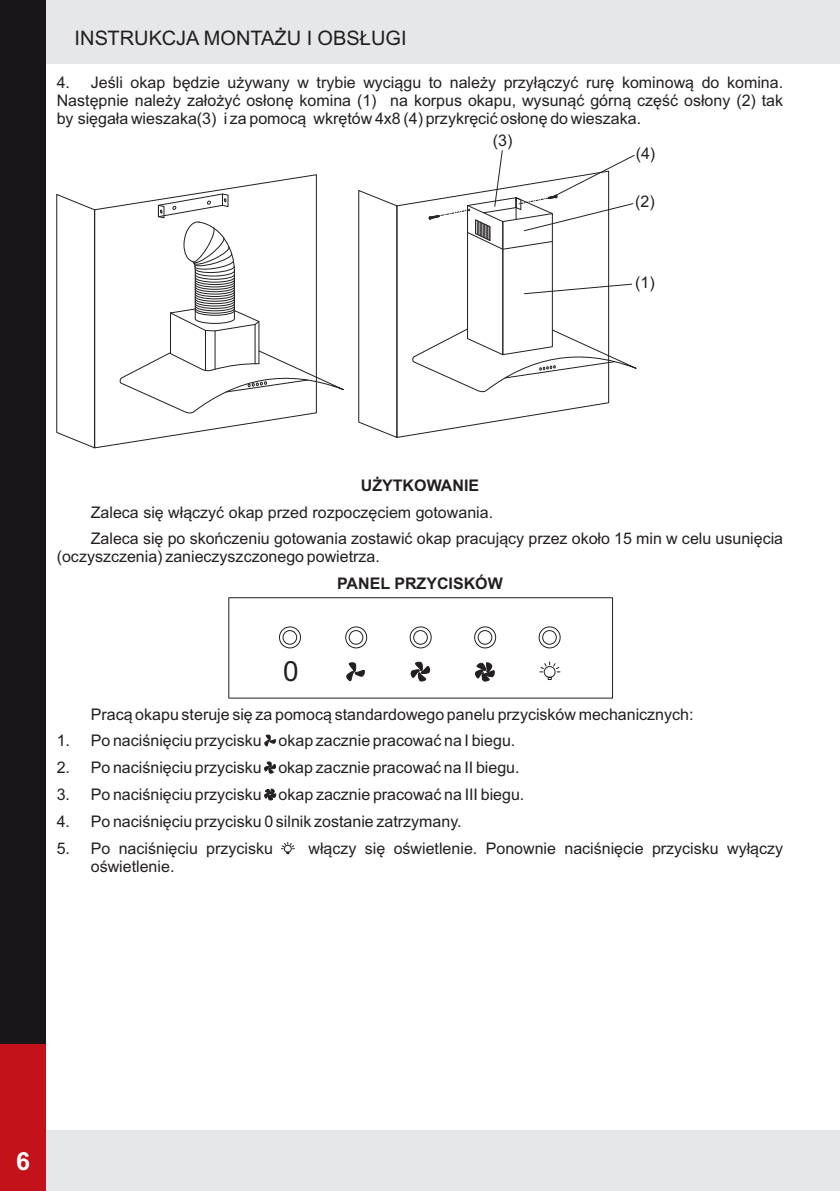
<style>
.page{position:relative;width:840px;height:1191px;background:#fff}
.page>*{position:absolute;margin:0;border:0;box-sizing:border-box;transform-origin:0 0}
.t1{font:27.8px "Arial";color:#231f20}
.t2{font:700 25px "Arial";color:#fff}
.t3{font:20px "Arial";color:#231f20}
.t4{font:16px/17.8px "Arial";color:#231f20;text-align:justify}
.t5{font:700 16px "Arial";color:#231f20}
</style>
<div class="page">
<div style="left:0;top:0;width:839px;height:64px;background:#e6e7e9"></div>
<div style="left:0;top:1130px;width:839px;height:61px;background:#e6e7e9"></div>
<div style="left:0;top:73px;width:46px;height:1118px;background:#19161a"></div>
<div style="left:0;top:1044px;width:46px;height:147px;background:#c4121a"></div>
<div style="left:0;top:0;width:46px;height:857px;background:#19161a"></div>
<svg style="left:397px;top:203px;width:211px;height:235px"></svg>
<svg style="left:317px;top:190px;width:80px;height:248px"></svg>
<svg style="left:95px;top:174px;width:222px;height:274px"></svg>
<svg style="left:56px;top:194px;width:39px;height:254px"></svg>
<div style="left:282px;top:630px;width:15px;height:14px;border:1px solid #231f20;border-radius:50%"></div>
<div style="left:349px;top:630px;width:14px;height:14px;border:1px solid #231f20;border-radius:50%"></div>
<div style="left:413px;top:630px;width:14px;height:14px;border:1px solid #231f20;border-radius:50%"></div>
<div style="left:477px;top:630px;width:15px;height:14px;border:1px solid #231f20;border-radius:50%"></div>
<div style="left:542px;top:630px;width:14px;height:14px;border:1px solid #231f20;border-radius:50%"></div>
<div style="left:279px;top:626px;width:21px;height:22px;border:1px solid #231f20;border-radius:50%"></div>
<div style="left:345px;top:626px;width:22px;height:22px;border:1px solid #231f20;border-radius:50%"></div>
<div style="left:409px;top:626px;width:22px;height:22px;border:1px solid #231f20;border-radius:50%"></div>
<div style="left:474px;top:626px;width:21px;height:22px;border:1px solid #231f20;border-radius:50%"></div>
<div style="left:538px;top:626px;width:22px;height:22px;border:1px solid #231f20;border-radius:50%"></div>
<svg style="left:346px;top:662px;width:19px;height:20px"></svg>
<svg style="left:410px;top:661px;width:20px;height:21px"></svg>
<svg style="left:475px;top:662px;width:20px;height:20px"></svg>
<svg style="left:539px;top:662px;width:20px;height:17px"></svg>
<div style="left:228px;top:597px;width:384px;height:101px;border:1px solid #231f20"></div>
<svg style="left:264px;top:734px;width:12px;height:13px"></svg>
<svg style="left:264px;top:761px;width:11px;height:12px"></svg>
<svg style="left:264px;top:788px;width:12px;height:12px"></svg>
<svg style="left:281px;top:842px;width:13px;height:11px"></svg>
<svg style="left:411px;top:150px;width:226px;height:242px"></svg>
<p class="t3" style="left:75px;top:30px;width:333px">INSTRUKCJA MONTAŻU I OBSŁUGI</p>
<p class="t4" style="left:57px;top:75px;width:727px">4. Jeśli okap będzie używany w trybie wyciągu to należy przyłączyć rurę kominową do komina.<br>Następnie należy założyć osłonę komina (1) na korpus okapu, wysunąć górną część osłony (2) tak by sięgała wieszaka(3) i za pomocą wkrętów 4x8 (4) przykręcić osłonę do wieszaka.</p>
<p class="t4" style="left:492px;top:133px;width:21px">(3)</p>
<p class="t4" style="left:635px;top:146px;width:21px">(4)</p>
<p class="t4" style="left:635px;top:194px;width:21px">(2)</p>
<p class="t4" style="left:635px;top:275px;width:21px">(1)</p>
<p class="t5" style="left:360px;top:479px;width:120px">UŻYTKOWANIE</p>
<p class="t4" style="left:91px;top:500px;width:693px;line-height:26.8px">Zaleca się włączyć okap przed rozpoczęciem gotowania.<br>Zaleca się po skończeniu gotowania zostawić okap pracujący przez około 15 min w celu usunięcia</p>
<p class="t4" style="left:57px;top:549px;width:324px">(oczyszczenia) zanieczyszczonego powietrza.</p>
<p class="t5" style="left:337px;top:577px;width:167px">PANEL PRZYCISKÓW</p>
<h1 class="t1" style="left:283px;top:661px;width:17px">0</h1>
<p class="t4" style="left:91px;top:706px;width:604px">Pracą okapu steruje się za pomocą standardowego panelu przycisków mechanicznych:</p>
<p class="t4" style="left:57px;top:733px;width:460px">1. Po naciśnięciu przycisku okap zacznie pracować na I biegu.</p>
<p class="t4" style="left:57px;top:760px;width:464px">2. Po naciśnięciu przycisku okap zacznie pracować na II biegu.</p>
<p class="t4" style="left:57px;top:787px;width:469px">3. Po naciśnięciu przycisku okap zacznie pracować na III biegu.</p>
<p class="t4" style="left:57px;top:814px;width:406px">4. Po naciśnięciu przycisku 0 silnik zostanie zatrzymany.</p>
<p class="t4" style="left:57px;top:840px;width:218px">5. Po naciśnięciu przycisku</p>
<p class="t4" style="left:308px;top:840px;width:476px">włączy się oświetlenie. Ponownie naciśnięcie przycisku wyłączy</p>
<p class="t4" style="left:91px;top:858px;width:85px">oświetlenie.</p>
<h2 class="t2" style="left:16px;top:1151px;width:15px">6</h2>
</div>
